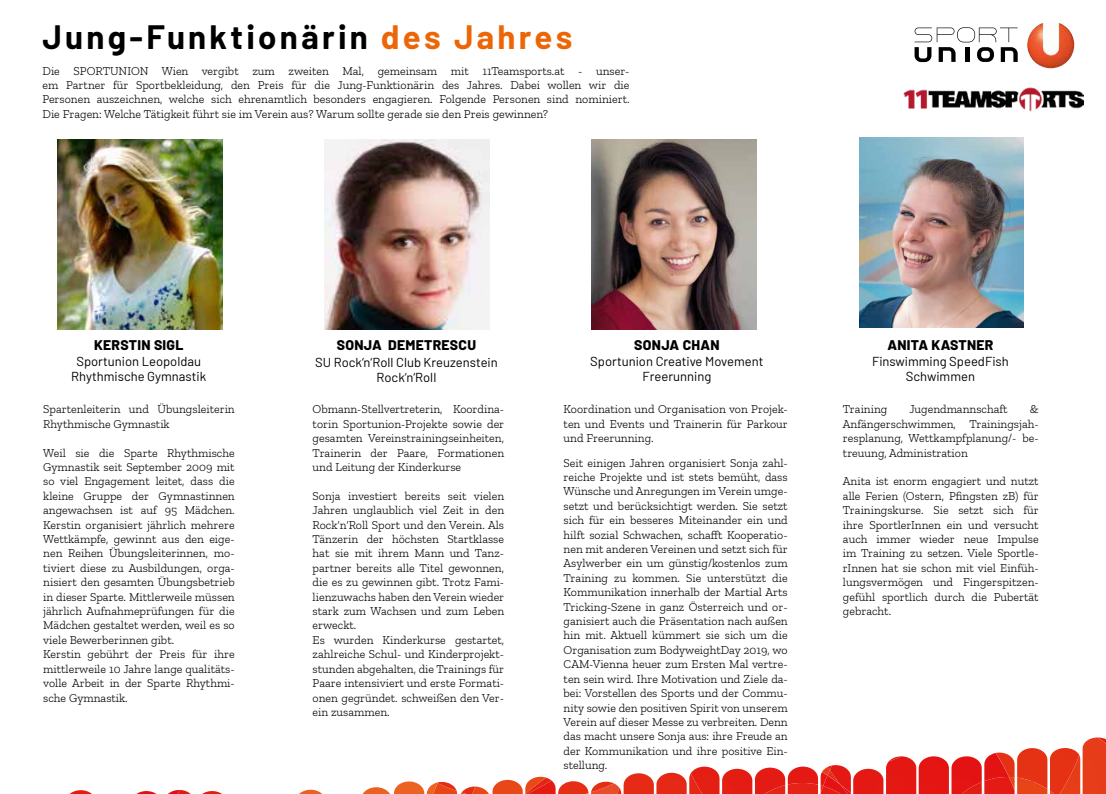
<style>
.page{position:relative;width:1106px;height:794px;background:#fff}
.page>*{position:absolute;margin:0;border:0;box-sizing:border-box;transform-origin:0 0}
.t1{font:700 33px "Barlow";letter-spacing:.1em;color:#000}
.t2{font:800 14px "Barlow";letter-spacing:.02em;color:#000}
.t3{font:13px/15.6px "Barlow";color:#000;text-align:center}
.t4{font:300 12px/14.4px "Zilla Slab";color:#000;text-align:justify}
.s1{color:#ec6608}
</style>
<div class="page">
<img style="left:57px;top:139px;width:165px;height:191px">
<img style="left:324px;top:139px;width:165px;height:191px">
<img style="left:592px;top:139px;width:164px;height:191px">
<img style="left:859px;top:137px;width:165px;height:191px">
<img style="left:1027px;top:21px;width:47px;height:47px;border-radius:23px">
<svg style="left:914px;top:27px;width:103px;height:35px"></svg>
<img style="left:903px;top:87px;width:180px;height:24px">
<img style="left:475px;top:776px;width:68px;height:18px">
<img style="left:691px;top:766px;width:139px;height:28px">
<img style="left:1079px;top:737px;width:27px;height:57px">
<img style="left:996px;top:748px;width:83px;height:46px">
<img style="left:995px;top:753px;width:14px;height:24px">
<img style="left:830px;top:753px;width:178px;height:41px">
<svg style="left:1098px;top:737px;width:8px;height:6px"></svg>
<img style="left:362px;top:781px;width:110px;height:13px">
<img style="left:433px;top:783px;width:4px;height:11px">
<img style="left:437px;top:783px;width:29px;height:11px">
<svg style="left:472px;top:786px;width:3px;height:8px"></svg>
<svg style="left:299px;top:789px;width:23px;height:5px"></svg>
<img style="left:180px;top:790px;width:42px;height:4px">
<img style="left:614px;top:783px;width:3px;height:11px">
<img style="left:735px;top:793px;width:29px;height:1px">
<img style="left:764px;top:783px;width:58px;height:11px">
<img style="left:617px;top:772px;width:85px;height:22px">
<img style="left:820px;top:786px;width:2px;height:8px">
<img style="left:623px;top:778px;width:46px;height:1px">
<img style="left:551px;top:780px;width:63px;height:14px">
<img style="left:623px;top:772px;width:54px;height:6px">
<img style="left:525px;top:777px;width:26px;height:17px">
<svg style="left:822px;top:767px;width:28px;height:27px"></svg>
<img style="left:70px;top:790px;width:22px;height:4px">
<img style="left:136px;top:790px;width:44px;height:4px">
<h1 class="t1" style="left:43px;top:16px;width:531px">Jung-Funktionärin <span class="s1">des Jahres</span></h1>
<p class="t4" style="left:43px;top:64px;width:588px">Die SPORTUNION Wien vergibt zum zweiten Mal, gemeinsam mit 11Teamsports.at - unser&shy;em Partner für Sportbekleidung, den Preis für die Jung-Funktionärin des Jahres. Dabei wollen wir die Personen auszeichnen, welche sich ehrenamtlich besonders engagieren. Folgende Personen sind nominiert.<br>Die Fragen: Welche Tätigkeit führt sie im Verein aus? Warum sollte gerade sie den Preis gewinnen?</p>
<p class="t2" style="left:94px;top:336px;width:91px">KERSTIN SIGL</p>
<p class="t3" style="left:71px;top:353px;width:137px">Sportunion Leopoldau<br>Rhythmische Gymnastik</p>
<p class="t4" style="left:43px;top:402px;width:193px">Spartenleiterin und Übungsleiterin<br>Rhythmische Gymnastik</p>
<p class="t4" style="left:43px;top:445px;width:193px;text-align:left">Weil sie die Sparte Rhythmische Gymnastik seit September 2009 mit so viel Engagement leitet, dass die kleine Gruppe der Gymnastinnen angewachsen ist auf 95 Mädchen.<br>Kerstin organisiert jährlich mehrere Wettkämpfe, gewinnt aus den eige&shy;nen Reihen Übungsleiterinnen, mo&shy;tiviert diese zu Ausbildungen, orga&shy;nisiert den gesamten Übungsbetrieb in dieser Sparte. Mittlerweile müssen jährlich Aufnahmeprüfungen für die Mädchen gestaltet werden, weil es so viele Bewerberinnen gibt.<br>Kerstin gebührt der Preis für ihre mittlerweile 10 Jahre lange qualitäts&shy;volle Arbeit in der Sparte Rhythmi&shy;sche Gymnastik.</p>
<p class="t2" style="left:337px;top:336px;width:141px">SONJA DEMETRESCU</p>
<p class="t3" style="left:315px;top:354px;width:184px">SU Rock‘n‘Roll Club Kreuzenstein<br>Rock‘n‘Roll</p>
<p class="t4" style="left:313px;top:402px;width:193px">Obmann-Stellvertreterin, Koordina&shy;torin Sportunion-Projekte sowie der gesamten Vereinstrainingseinheiten, Trainerin der Paare, Formationen und Leitung der Kinderkurse</p>
<p class="t4" style="left:313px;top:489px;width:193px;text-align:left">Sonja investiert bereits seit vielen<br>Jahren unglaublich viel Zeit in den<br>Rock‘n‘Roll Sport und den Verein. Als<br>Tänzerin der höchsten Startklasse hat sie mit ihrem Mann und Tanz&shy;partner bereits alle Titel gewonnen, die es zu gewinnen gibt. Trotz Fami&shy;lienzuwachs haben den Verein wieder stark zum Wachsen und zum Leben erweckt.<br>Es wurden Kinderkurse gestartet, zahlreiche Schul- und Kinderprojekt&shy;stunden abgehalten, die Trainings für<br>Paare intensiviert und erste Formati&shy;onen gegründet. schweißen den Ver&shy;ein zusammen.</p>
<p class="t2" style="left:634px;top:336px;width:87px">SONJA CHAN</p>
<p class="t3" style="left:590px;top:353px;width:175px">Sportunion Creative Movement<br>Freerunning</p>
<p class="t4" style="left:563px;top:402px;width:226px">Koordination und Organisation von Projek&shy;ten und Events und Trainerin für Parkour und Freerunning.</p>
<p class="t4" style="left:563px;top:455px;width:226px">Seit einigen Jahren organisiert Sonja zahl&shy;reiche Projekte und ist stets bemüht, dass Wünsche und Anregungen im Verein umge&shy;setzt und berücksichtigt werden. Sie setzt sich für ein besseres Miteinander ein und hilft sozial Schwachen, schafft Kooperatio&shy;nen mit anderen Vereinen und setzt sich für Asylwerber ein um günstig/kostenlos zum Training zu kommen. Sie unterstützt die Kommunikation innerhalb der Martial Arts Tricking-Szene in ganz Österreich und or&shy;ganisiert auch die Präsentation nach außen hin mit. Aktuell kümmert sie sich um die Organisation zum BodyweightDay 2019, wo CAM-Vienna heuer zum Ersten Mal vertre&shy;ten sein wird. Ihre Motivation und Ziele da&shy;bei: Vorstellen des Sports und der Commu&shy;nity sowie den positiven Spirit von unserem Verein auf dieser Messe zu verbreiten. Denn das macht unsere Sonja aus: ihre Freude an der Kommunikation und ihre positive Ein&shy;stellung.</p>
<p class="t2" style="left:887px;top:336px;width:108px">ANITA KASTNER</p>
<p class="t3" style="left:872px;top:353px;width:138px">Finswimming SpeedFish<br>Schwimmen</p>
<p class="t4" style="left:843px;top:402px;width:46px">Training</p>
<p class="t4" style="left:909px;top:402px;width:100px">Jugendmannschaft</p>
<p class="t4" style="left:843px;top:402px;width:197px;text-indent:187px">&amp; Anfängerschwimmen, Trainingsjah&shy;resplanung, Wettkampfplanung/- be&shy;treuung, Administration</p>
<p class="t4" style="left:843px;top:474px;width:197px">Anita ist enorm engagiert und nutzt alle Ferien (Ostern, Pfingsten zB) für Trainingskurse. Sie setzt sich für ihre SportlerInnen ein und versucht auch immer wieder neue Impulse im Training zu setzen. Viele Sportle&shy;rInnen hat sie schon mit viel Einfüh&shy;lungsvermögen und Fingerspitzen&shy;gefühl sportlich durch die Pubertät gebracht.</p>
</div>
